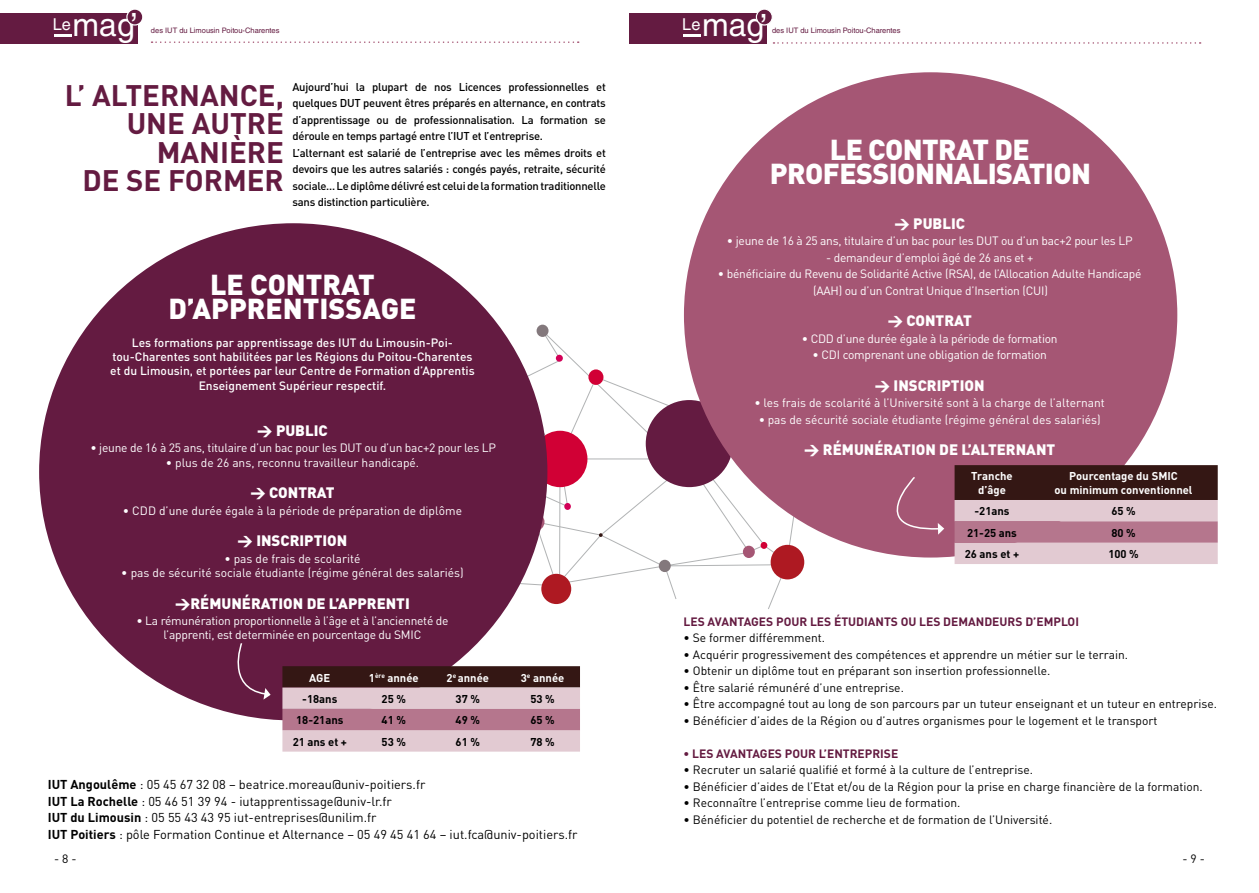
<style>
.page{position:relative;width:1259px;height:893px;background:#fff}
.page>*{position:absolute;margin:0;border:0;box-sizing:border-box;transform-origin:0 0}
.t1{font:33.45px "Helvetica LT Std";color:#fff}
.t2{font:31.95px "Helvetica LT Std";color:#fff}
.t3{font:700 29.4px "DIN";color:#641b41}
.t4{font:900 28.5px/24px "DIN";letter-spacing:-.02em;color:#fff;text-align:center}
.t5{font:900 28.5px/24px "DIN";color:#fff;text-align:center}
.t6{font:900 15px "DIN";color:#fff}
.t7{font:12.75px/16.5px "DIN";color:#000}
.t8{font:12px "DIN";color:#000}
.t9{font:12px/14.4px "DIN";letter-spacing:-.02em;color:#fff;text-align:center}
.t10{font:12px "DIN";color:#fff}
.t11{font:500 12px/14.4px "DIN";color:#fff;text-align:center}
.t12{font:700 12px "DIN";color:#641b41}
.t13{font:500 11.25px/16.5px "DIN";letter-spacing:-.02em;color:#000}
.t14{font:700 11.25px "DIN";color:#000}
.t15{font:700 11.25px/13.5px "DIN";color:#fff;text-align:center}
.t16{font:7.5px "Helvetica LT Std";color:#641b41}
.s1{font-size:33.45px}
.s2{font-weight:700}
</style>
<div class="page">
<svg style="left:151px;top:41px;width:428px;height:2px"></svg>
<div style="left:0;top:13px;width:137px;height:31px;background:#641b41"></div>
<hr style="left:54px;top:34px;width:17px;height:3px;background:#fff">
<svg style="left:127px;top:9px;width:16px;height:16px"></svg>
<div style="left:126px;top:9px;width:17px;height:17px;border:1px solid #fff;border-radius:50%"></div>
<svg style="left:773px;top:42px;width:427px;height:2px"></svg>
<div style="left:629px;top:13px;width:138px;height:31px;background:#641b41"></div>
<hr style="left:683px;top:34px;width:18px;height:3px;background:#fff">
<div style="left:756px;top:9px;width:16px;height:16px;background:#641b41;border-radius:50%"></div>
<div style="left:756px;top:9px;width:17px;height:17px;border:1px solid #fff;border-radius:50%"></div>
<div style="left:536px;top:325px;width:12px;height:12px;background:#83787c;border-radius:50%"></div>
<svg style="left:502px;top:330px;width:304px;height:279px"></svg>
<div style="left:646px;top:400px;width:87px;height:87px;background:#641b41;border-radius:50%"></div>
<div style="left:588px;top:369px;width:15px;height:16px;background:#d10035;border-radius:50%"></div>
<div style="left:532px;top:431px;width:55px;height:56px;background:#d10035;border-radius:50%"></div>
<div style="left:39px;top:223px;width:508px;height:497px;background:#641b41;border-radius:50%"></div>
<svg style="left:282px;top:666px;width:298px;height:86px;background:#ab8992"></svg>
<div style="left:684px;top:72px;width:493px;height:486px;background:#a55674;border-radius:50%"></div>
<svg style="left:954px;top:465px;width:263px;height:99px;background:#9a7880"></svg>
<svg style="left:237px;top:643px;width:34px;height:57px"></svg>
<svg style="left:896px;top:477px;width:48px;height:58px"></svg>
<h2 class="t2" style="left:53px;top:6px;width:86px"><sup>Le</sup>mag<span class="s1">’</span></h2>
<p class="t16" style="left:151px;top:26px;width:130px">des IUT du Limousin Poitou-Charentes</p>
<h3 class="t3" style="left:65px;top:76px;width:81px">L’ alternance</h3>
<h3 class="t3" style="left:276px;top:76px;width:10px">,</h3>
<h3 class="t3" style="left:127px;top:104px;width:20px">une</h3>
<h3 class="t3" style="left:192px;top:104px;width:20px">autre</h3>
<h3 class="t3" style="left:157px;top:133px;width:18px">mani</h3>
<h3 class="t3" style="left:229px;top:133px;width:36px">ère</h3>
<h3 class="t3" style="left:82px;top:161px;width:106px">deseformer</h3>
<p class="t13" style="left:292px;top:78px;width:315px">Aujourd’hui la plupart de nos Licences professionnelles et quelques DUT peuvent êtres préparés en alternance, en contrats d’apprentissage ou de professionnalisation. La formation se déroule en temps partagé entre l’I UT et l’entreprise.<br>L’alternant est salarié de l’entreprise avec les mêmes droits et devoirs que les autres salariés : congés payés, retraite, sécurité sociale... Le diplôme délivré est celui de la formation traditionnelle sans distinction particulière.</p>
<h3 class="t5" style="left:168px;top:271px;width:250px">LE CONTRAT<br>D’APPRENTISSAGE</h3>
<p class="t11" style="left:110px;top:335px;width:366px">Les formations par apprentissage des I UT du Limousin-Poi&shy;tou-Charentes sont habilitées par les Régions du Poitou-Charentes et du Limousin, et portées par leur Centre de Formation d’Apprentis Enseignement Supérieur respectif.</p>
<p class="t6" style="left:257px;top:420px;width:72px">&gt; PUBLIC</p>
<p class="t9" style="left:90px;top:440px;width:407px">• jeune de 16 à 25 ans, titulaire d’un bac pour les DUT ou d’un bac+2 pour les LP</p>
<p class="t10" style="left:166px;top:455px;width:255px">• plus de 26 ans, reconnu travailleur handicapé.</p>
<p class="t6" style="left:250px;top:483px;width:86px">&gt; CONTRAT</p>
<p class="t10" style="left:123px;top:503px;width:341px">• CDD d’une durée égale à la période de préparation de diplôme</p>
<p class="t6" style="left:238px;top:531px;width:111px">&gt; INSCRIPTION</p>
<p class="t10" style="left:224px;top:551px;width:138px">• pas de frais de scolarité</p>
<p class="t10" style="left:121px;top:565px;width:344px">• pas de sécurité sociale étudiante (régime général des salariés)</p>
<p class="t6" style="left:175px;top:593px;width:236px">&gt;RÉMUNÉRATION DE L’APPRENTI</p>
<p class="t9" style="left:136px;top:613px;width:314px">• La rémunération proportionnelle à l’âge et à l’ancienneté de l’apprenti, est determinée en pourcentage du SMIC</p>
<p class="t15" style="left:309px;top:670px;width:23px">AGE</p>
<p class="t15" style="left:369px;top:670px;width:51px">1<sup>ère</sup> année</p>
<p class="t15" style="left:446px;top:670px;width:44px">2<sup>e</sup> année</p>
<p class="t15" style="left:521px;top:670px;width:45px">3<sup>e</sup> année</p>
<p class="t14" style="left:302px;top:691px;width:37px">-18ans</p>
<p class="t14" style="left:382px;top:691px;width:26px">25 %</p>
<p class="t14" style="left:455px;top:691px;width:26px">37 %</p>
<p class="t14" style="left:530px;top:691px;width:26px">53 %</p>
<p class="t14" style="left:296px;top:713px;width:49px">18-21ans</p>
<p class="t14" style="left:382px;top:713px;width:26px">41 %</p>
<p class="t14" style="left:456px;top:713px;width:26px">49 %</p>
<p class="t14" style="left:530px;top:713px;width:26px">65 %</p>
<p class="t14" style="left:293px;top:734px;width:56px">21 ans et +</p>
<p class="t14" style="left:382px;top:734px;width:26px">53 %</p>
<p class="t14" style="left:456px;top:734px;width:26px">61 %</p>
<p class="t14" style="left:530px;top:734px;width:26px">78 %</p>
<p class="t7" style="left:48px;top:776px;width:531px"><span class="s2">IUT Angoulême</span> : 05 45 67 32 08 – beatrice.moreau@univ-poitiers.fr<br><span class="s2">IUT La Rochelle</span> : 05 46 51 39 94 - iutapprentissage@univ-lr.fr<br><span class="s2">IUT du Limousin</span> : 05 55 43 43 95 iut-entreprises@unilim.fr<br><span class="s2">IUT Poitiers</span> : pôle Formation Continue et Alternance – 05 49 45 41 64 – iut.fca@univ-poitiers.fr</p>
<p class="t8" style="left:54px;top:851px;width:24px">- 8 -</p>
<h1 class="t1" style="left:760px;top:7px;width:9px">’</h1>
<h2 class="t2" style="left:682px;top:6px;width:83px"><sup>Le</sup>mag</h2>
<p class="t16" style="left:772px;top:26px;width:130px">des IUT du Limousin Poitou-Charentes</p>
<h3 class="t4" style="left:770px;top:136px;width:323px">LE CONTRAT DE<br>PROFESSIONNALISATION</h3>
<p class="t6" style="left:894px;top:213px;width:72px">&gt; PUBLIC</p>
<p class="t9" style="left:727px;top:233px;width:407px">• jeune de 16 à 25 ans, titulaire d’un bac pour les DUT ou d’un bac+2 pour les LP</p>
<p class="t9" style="left:826px;top:250px;width:209px">- demandeur d’emploi âgé de 26 ans et +</p>
<p class="t9" style="left:718px;top:265px;width:425px;line-height:16.5px">• bénéficiaire du Revenu de Solidarité Active (RSA), de l’Allocation Adulte Handicapé (AAH) ou d’un Contrat Unique d’Insertion (CUI)</p>
<p class="t6" style="left:887px;top:311px;width:86px">&gt; CONTRAT</p>
<p class="t9" style="left:802px;top:331px;width:257px">• CDD d’une durée égale à la période de formation</p>
<p class="t9" style="left:812px;top:347px;width:236px">• CDI comprenant une obligation de formation</p>
<p class="t6" style="left:875px;top:375px;width:111px">&gt; INSCRIPTION</p>
<p class="t10" style="left:754px;top:395px;width:352px">• les frais de scolarité à l’Université sont à la charge de l’alternant</p>
<p class="t10" style="left:759px;top:412px;width:343px">• pas de sécurité sociale étudiante (régime général des salariés)</p>
<p class="t6" style="left:804px;top:440px;width:252px">&gt; RÉMUNÉRATION DE L’ALTERNANT</p>
<p class="t15" style="left:971px;top:469px;width:43px">Tranche d’âge</p>
<p class="t15" style="left:1054px;top:469px;width:140px">Pourcentage du SMIC<br>ou minimum conventionnel</p>
<p class="t14" style="left:974px;top:504px;width:37px">-21ans</p>
<p class="t14" style="left:1111px;top:504px;width:26px">65 %</p>
<p class="t14" style="left:967px;top:525px;width:51px">21-25 ans</p>
<p class="t14" style="left:1111px;top:525px;width:26px">80 %</p>
<p class="t14" style="left:964px;top:547px;width:56px">26 ans et +</p>
<p class="t14" style="left:1108px;top:547px;width:32px">100 %</p>
<p class="t12" style="left:683px;top:613px;width:8px">Les</p>
<p class="t12" style="left:707px;top:613px;width:23px">avantages</p>
<p class="t12" style="left:776px;top:613px;width:17px">pour</p>
<p class="t12" style="left:810px;top:613px;width:40px">les étudiants</p>
<p class="t12" style="left:900px;top:613px;width:52px">ou les demandeurs</p>
<p class="t12" style="left:1025px;top:613px;width:49px">d’em ploi</p>
<p class="t8" style="left:683px;top:630px;width:143px">• Se former différemment.</p>
<p class="t8" style="left:683px;top:647px;width:446px">• Acquérir progressivement des compétences et apprendre un métier sur le terrain.</p>
<p class="t8" style="left:683px;top:663px;width:368px">• Obtenir un diplôme tout en préparant son insertion professionnelle.</p>
<p class="t8" style="left:683px;top:680px;width:222px">• Être salarié rémunéré d’une entreprise.</p>
<p class="t8" style="left:683px;top:696px;width:535px">• Être accompagné tout au long de son parcours par un tuteur enseignant et un tuteur en entreprise.</p>
<p class="t8" style="left:683px;top:713px;width:475px">• Bénéficier d’aides de la Région ou d’autres organismes pour le logement et le transport</p>
<p class="t12" style="left:683px;top:745px;width:17px">• Les</p>
<p class="t12" style="left:716px;top:745px;width:23px">avantages</p>
<p class="t12" style="left:785px;top:745px;width:17px">pour</p>
<p class="t12" style="left:819px;top:745px;width:17px">l’entre</p>
<p class="t12" style="left:865px;top:745px;width:15px">prise</p>
<p class="t8" style="left:683px;top:762px;width:351px">• Recruter un salarié qualifié et formé à la culture de l’entreprise.</p>
<p class="t8" style="left:683px;top:779px;width:521px">• Bénéficier d’aides de l’Etat et/ou de la Région pour la prise en charge financière de la formation.</p>
<p class="t8" style="left:683px;top:795px;width:278px">• Reconnaître l’entreprise comme lieu de formation.</p>
<p class="t8" style="left:683px;top:812px;width:370px">• Bénéficier du potentiel de recherche et de formation de l’Université.</p>
<p class="t8" style="left:1182px;top:851px;width:24px">- 9 -</p>
</div>
